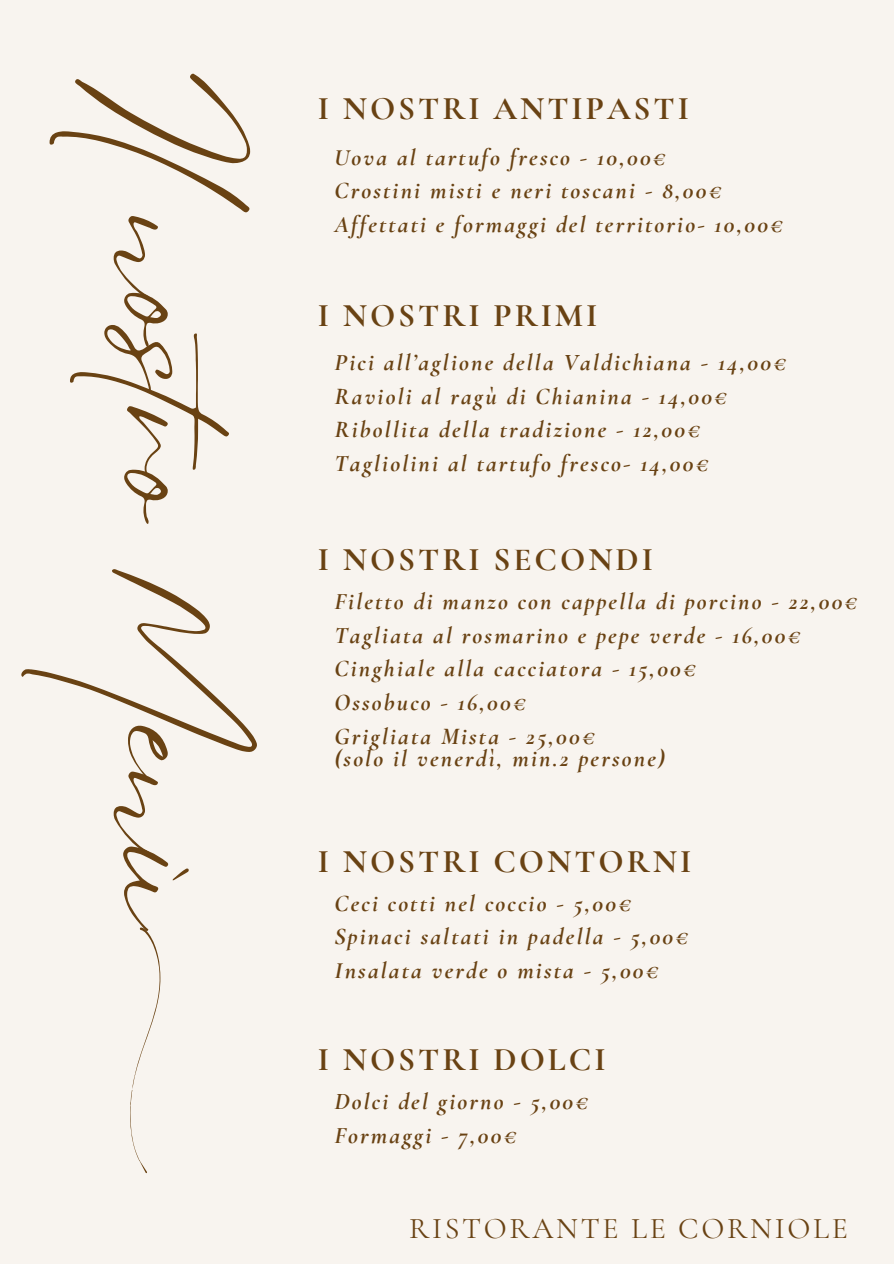
<style>
.page{position:relative;width:894px;height:1264px;background:#fff}
.page>*{position:absolute;margin:0;border:0;box-sizing:border-box;transform-origin:0 0}
.t1{font:141.75px "Eyesome Script";color:#694213}
.t2{font:700 33px "Cormorant Garamond";letter-spacing:.09em;color:#694213}
.t3{font:30px "Cormorant Garamond";letter-spacing:.09em;color:#694213}
.t4{font:italic 700 24px "Cormorant Garamond";letter-spacing:.09em;color:#694213}
</style>
<div class="page">
<div style="left:0;top:0;width:893px;height:1263px;background:#f8f4ef"></div>
<svg style="left:130px;top:927px;width:30px;height:246px"></svg>
<h1 class="t1" style="left:257px;top:66px;width:862px;rotate:90deg">Il nostro Menù</h1>
<h2 class="t2" style="left:318px;top:88px;width:372px">I NOSTRI ANTIPASTI</h2>
<p class="t4" style="left:334px;top:142px;width:333px">Uova al tartufo fresco - 10,00€</p>
<p class="t4" style="left:334px;top:176px;width:388px">Crostini misti e neri toscani - 8,00€</p>
<p class="t4" style="left:334px;top:210px;width:450px">Affettati e formaggi del territorio- 10,00€</p>
<p class="t2" style="left:318px;top:296px;width:281px">I NOSTRI PRIMI</p>
<h2 class="t4" style="left:334px;top:347px;width:453px">Pici all’aglione della Valdichiana - 14,00€</h2>
<p class="t4" style="left:334px;top:381px;width:394px">Ravioli al ragù di Chianina - 14,00€</p>
<p class="t4" style="left:334px;top:415px;width:367px">Ribollita della tradizione - 12,00€</p>
<p class="t4" style="left:334px;top:449px;width:375px">Tagliolini al tartufo fresco- 14,00€</p>
<p class="t2" style="left:318px;top:539px;width:337px">I NOSTRI SECONDI</p>
<p class="t4" style="left:334px;top:586px;width:524px">Filetto di manzo con cappella di porcino - 22,00€</p>
<h2 class="t4" style="left:334px;top:620px;width:467px">Tagliata al rosmarino e pepe verde - 16,00€</h2>
<p class="t4" style="left:334px;top:654px;width:363px">Cinghiale alla cacciatora - 15,00€</p>
<p class="t4" style="left:334px;top:688px;width:193px">Ossobuco - 16,00€</p>
<p class="t4" style="left:334px;top:721px;width:262px">Grigliata Mista - 25,00€</p>
<p class="t4" style="left:334px;top:744px;width:332px">(solo il venerdì, min.2 persone)</p>
<h2 class="t2" style="left:318px;top:841px;width:375px">I NOSTRI CONTORNI</h2>
<p class="t4" style="left:334px;top:888px;width:298px">Ceci cotti nel coccio - 5,00€</p>
<p class="t4" style="left:334px;top:922px;width:355px">Spinaci saltati in padella - 5,00€</p>
<p class="t4" style="left:334px;top:956px;width:326px">Insalata verde o mista - 5,00€</p>
<h2 class="t2" style="left:318px;top:1039px;width:289px">I NOSTRI DOLCI</h2>
<p class="t4" style="left:334px;top:1086px;width:255px">Dolci del giorno - 5,00€</p>
<p class="t4" style="left:334px;top:1120px;width:184px">Formaggi - 7,00€</p>
<p class="t3" style="left:409px;top:1210px;width:440px">RISTORANTE LE CORNIOLE</p>
</div>
